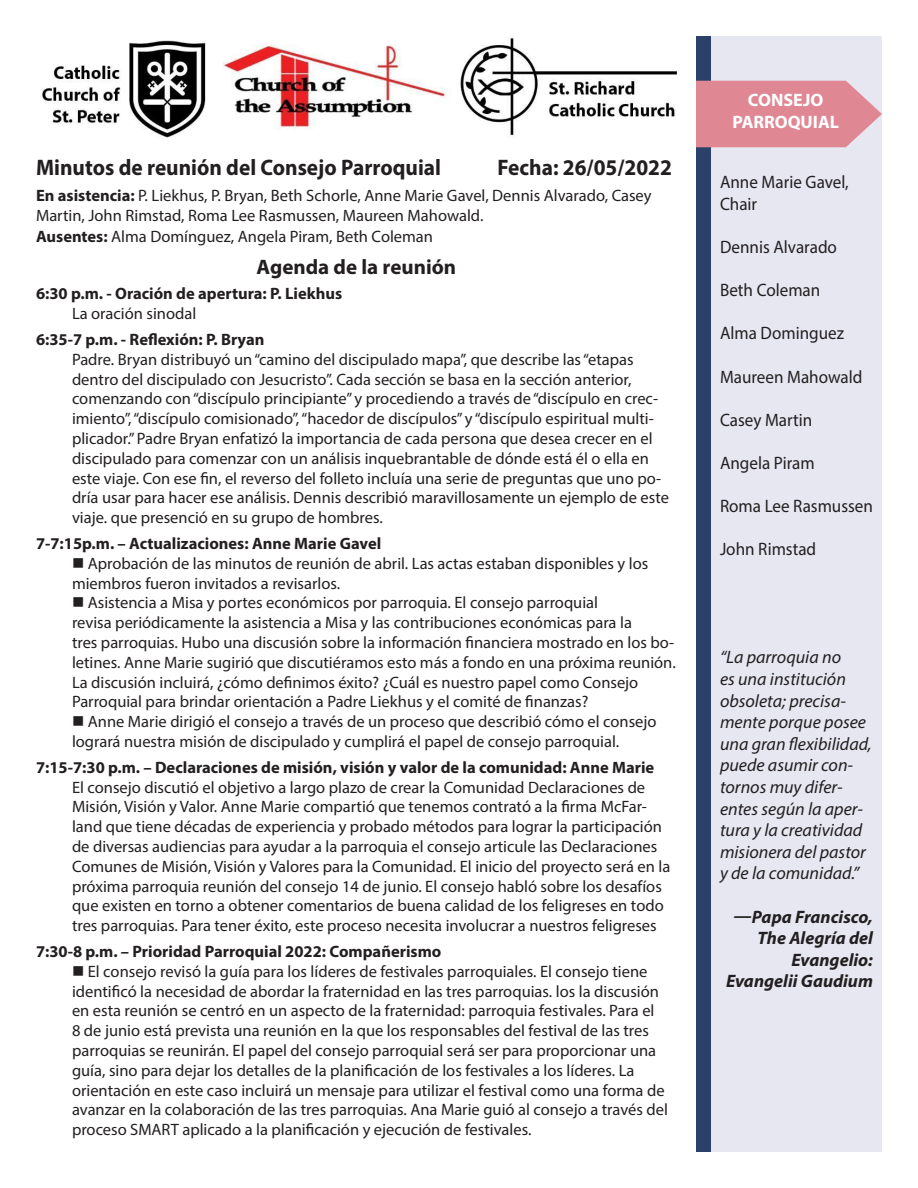
<style>
.page{position:relative;width:918px;height:1188px;background:#fff}
.page>*{position:absolute;margin:0;border:0;box-sizing:border-box;transform-origin:0 0}
.t1{font:700 22.5px "Myriad Pro";color:#231f20;scale:.95 1}
.t2{font:700 21px "Myriad Pro";color:#231f20}
.t3{font:italic 18px/21.6px "Myriad Pro";color:#231f20}
.t4{font:18px/21.6px "Myriad Pro";color:#231f20;scale:.95 1}
.t5{font:italic 700 18px/21.6px "Myriad Pro";color:#231f20;text-align:right}
.t6{font:700 18px "Myriad Pro";color:#fff}
.t7{font:16.5px/19.8px "Myriad Pro";color:#231f20}
.t8{font:700 16.5px "Myriad Pro";color:#231f20}
.s1{font-weight:700}
</style>
<div class="page">
<div style="left:711px;top:36px;width:171px;height:1116px;background:#e7e7f2"></div>
<div style="left:696px;top:36px;width:15px;height:1116px;background:#2b4169"></div>
<svg style="left:696px;top:81px;width:186px;height:66px;background:#e08f9c"></svg>
<img style="left:42px;top:38px;width:635px;height:100px">
<p class="t1" style="left:36px;top:153px;width:428px">Minutos de reunión del Consejo Parroquial</p>
<p class="t1" style="left:498px;top:153px;width:185px">Fecha: 26/05/2022</p>
<p class="t7" style="left:36px;top:185px;width:617px"><span class="s1">En asistencia:</span> P. Liekhus, P. Bryan, Beth Schorle, Anne Marie Gavel, Dennis Alvarado, Casey<br>Martin, John Rimstad, Roma Lee Rasmussen, Maureen Mahowald.</p>
<p class="t7" style="left:36px;top:227px;width:399px"><span class="s1">Ausentes:</span> Alma Domínguez, Angela Piram, Beth Coleman</p>
<p class="t2" style="left:257px;top:253px;width:201px">Agenda de la reunión</p>
<p class="t8" style="left:36px;top:283px;width:308px">6:30 p.m. - Oración de apertura: P. Liekhus</p>
<p class="t7" style="left:72px;top:304px;width:126px">La oración sinodal</p>
<p class="t8" style="left:36px;top:329px;width:230px">6:35-7 p.m. - Reflexión: P. Bryan</p>
<p class="t7" style="left:72px;top:349px;width:599px">Padre. Bryan distribuyó un “camino del discipulado mapa”, que describe las “etapas dentro del discipulado con Jesucristo”. Cada sección se basa en la sección anterior, comenzando con “discípulo principiante” y procediendo a través de “discípulo en crec&shy;imiento”, “discípulo comisionado”, “hacedor de discípulos” y “discípulo espiritual multi&shy;plicador.” Padre Bryan enfatizó la importancia de cada persona que desea crecer en el discipulado para comenzar con un análisis inquebrantable de dónde está él o ella en este viaje. Con ese fin, el reverso del folleto incluía una serie de preguntas que uno po&shy;dría usar para hacer ese análisis. Dennis describió maravillosamente un ejemplo de este viaje. que presenció en su grupo de hombres.</p>
<p class="t8" style="left:36px;top:533px;width:347px">7-7:15p.m. – Actualizaciones: Anne Marie Gavel</p>
<p class="t7" style="left:72px;top:553px;width:578px">■ Aprobación de las minutos de reunión de abril. Las actas estaban disponibles y los</p>
<p class="t7" style="left:72px;top:573px;width:270px">miembros fueron invitados a revisarlos.</p>
<p class="t7" style="left:72px;top:593px;width:528px">■ Asistencia a Misa y portes económicos por parroquia. El consejo parroquial</p>
<p class="t7" style="left:72px;top:613px;width:561px">revisa periódicamente la asistencia a Misa y las contribuciones económicas para la</p>
<p class="t7" style="left:72px;top:632px;width:605px">tres parroquias. Hubo una discusión sobre la información financiera mostrado en los bo&shy;letines. Anne Marie sugirió que discutiéramos esto más a fondo en una próxima reunión.<br>La discusión incluirá, ¿cómo definimos éxito? ¿Cuál es nuestro papel como Consejo Parroquial para brindar orientación a Padre Liekhus y el comité de finanzas?</p>
<p class="t7" style="left:72px;top:712px;width:586px">■ Anne Marie dirigió el consejo a través de un proceso que describió cómo el consejo logrará nuestra misión de discipulado y cumplirá el papel de consejo parroquial.</p>
<p class="t8" style="left:36px;top:757px;width:620px">7:15-7:30 p.m. – Declaraciones de misión, visión y valor de la comunidad: Anne Marie</p>
<p class="t7" style="left:72px;top:777px;width:600px">El consejo discutió el objetivo a largo plazo de crear la Comunidad Declaraciones de Misión, Visión y Valor. Anne Marie compartió que tenemos contrató a la firma McFar&shy;land que tiene décadas de experiencia y probado métodos para lograr la participación de diversas audiencias para ayudar a la parroquia el consejo articule las Declaraciones Comunes de Misión, Visión y Valores para la Comunidad. El inicio del proyecto será en la próxima parroquia reunión del consejo 14 de junio. El consejo habló sobre los desafíos que existen en torno a obtener comentarios de buena calidad de los feligreses en todo tres parroquias. Para tener éxito, este proceso necesita involucrar a nuestros feligreses</p>
<p class="t8" style="left:36px;top:941px;width:407px">7:30-8 p.m. – Prioridad Parroquial 2022: Compañerismo</p>
<p class="t7" style="left:72px;top:961px;width:577px">■ El consejo revisó la guía para los líderes de festivales parroquiales. El consejo tiene</p>
<p class="t7" style="left:72px;top:981px;width:597px">identificó la necesidad de abordar la fraternidad en las tres parroquias. los la discusión en esta reunión se centró en un aspecto de la fraternidad: parroquia festivales. Para el<br>8 de junio está prevista una reunión en la que los responsables del festival de las tres parroquias se reunirán. El papel del consejo parroquial será ser para proporcionar una guía, sino para dejar los detalles de la planificación de los festivales a los líderes. La orientación en este caso incluirá un mensaje para utilizar el festival como una forma de avanzar en la colaboración de las tres parroquias. Ana Marie guió al consejo a través del proceso SMART aplicado a la planificación y ejecución de festivales.</p>
<p class="t6" style="left:748px;top:88px;width:77px">CONSEJO</p>
<p class="t6" style="left:732px;top:110px;width:108px">PARROQUIAL</p>
<p class="t4" style="left:720px;top:171px;width:137px">Anne Marie Gavel,<br>Chair</p>
<p class="t4" style="left:720px;top:236px;width:125px">Dennis Alvarado</p>
<p class="t4" style="left:720px;top:279px;width:107px">Beth Coleman</p>
<p class="t4" style="left:720px;top:322px;width:132px">Alma Dominguez</p>
<p class="t4" style="left:720px;top:365px;width:151px">Maureen Mahowald</p>
<p class="t4" style="left:720px;top:409px;width:99px">Casey Martin</p>
<p class="t4" style="left:720px;top:452px;width:101px">Angela Piram</p>
<p class="t4" style="left:720px;top:495px;width:163px">Roma Lee Rasmussen</p>
<p class="t4" style="left:720px;top:538px;width:103px">John Rimstad</p>
<p class="t3" style="left:720px;top:646px;width:153px">“La parroquia no<br>es una institución obsoleta; precisa&shy;mente porque posee una gran flexibilidad, puede asumir con&shy;tornos muy difer&shy;entes según la aper&shy;tura y la creatividad misionera del pastor y de la comunidad.”</p>
<p class="t5" style="left:734px;top:905px;width:141px">—Papa Francisco,<br>The Alegría del<br>Evangelio:</p>
<p class="t5" style="left:726px;top:970px;width:148px">Evangelii Gaudium</p>
</div>
